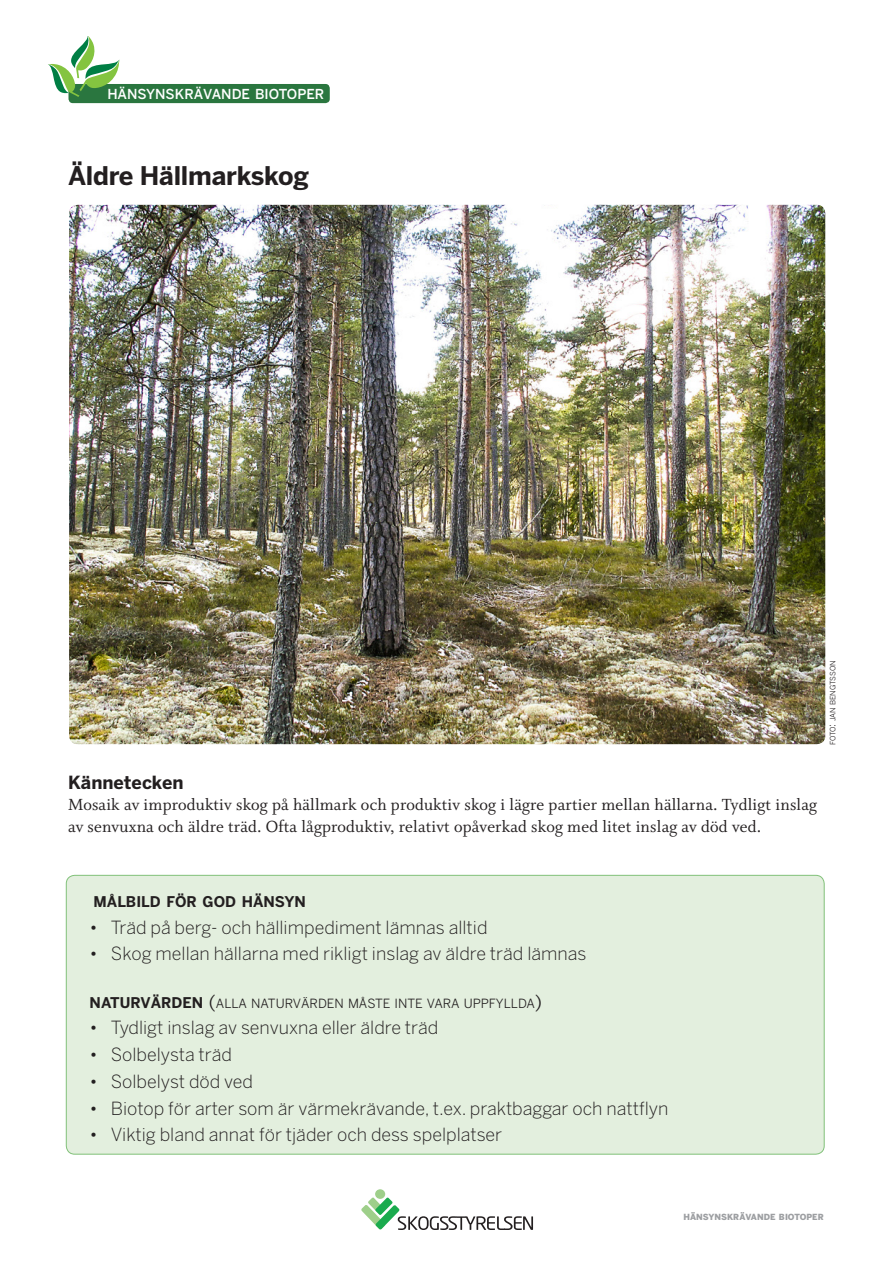
<style>
.page{position:relative;width:893px;height:1263px;background:#fff}
.page>*{position:absolute;margin:0;border:0;box-sizing:border-box;transform-origin:0 0}
.t1{font:700 25.5px "Benton Sans";letter-spacing:-.01em;color:#231f20}
.t2{font:300 18px "Benton Sans";color:#231f20}
.t3{font:18px/21.6px "Whitman Roman LF";letter-spacing:.01em;color:#231f20}
.t4{font:700 18px "Benton Sans";color:#231f20}
.t5{font:700 14.7px "Benton Sans";color:#231f20}
.t6{font:500 13.65px "Benton Sans";color:#fff}
.t7{font:12.6px "Benton Sans";color:#231f20}
.t8{font:900 8.4px "Benton Sans";color:#9d9fa2}
.t9{font:7.35px "Benton Sans";letter-spacing:-.01em;color:#231f20}
.s1{font-size:10.5px}
.s2{font-weight:700;font-size:14.7px}
.s3{font-size:18px}
</style>
<div class="page">
<div style="left:68px;top:84px;width:262px;height:19px;background:#2a763f;border-radius:4px"></div>
<svg style="left:48px;top:36px;width:71px;height:61px"></svg>
<div style="left:375px;top:1189px;width:10px;height:10px;background:#9ecf8a;border-radius:50%"></div>
<svg style="left:361px;top:1197px;width:172px;height:33px"></svg>
<div style="left:66px;top:875px;width:758px;height:279px;background:#e3efde;border-radius:9px"></div>
<img style="left:69px;top:205px;width:756px;height:539px">
<p class="t6" style="left:107px;top:86px;width:218px">HÄNSYNSKRÄVANDE BIOTOPER</p>
<p class="t1" style="left:68px;top:160px;width:243px">Äldre Hällmarkskog</p>
<p class="t4" style="left:68px;top:771px;width:117px">Kännetecken</p>
<p class="t3" style="left:68px;top:794px;width:750px">Mosaik av improduktiv skog på hällmark och produktiv skog i lägre partier mellan hällarna. Tydligt inslag av senvuxna och äldre träd. Ofta lågproduktiv, relativt opåverkad skog med litet inslag av död ved.</p>
<p class="t9" style="left:828px;top:745px;width:86px;rotate:-90deg">FOTO<span class="s1">:</span> JAN BENGTSSON</p>
<p class="t5" style="left:94px;top:893px;width:214px">MÅLBILD FÖR GOD HÄNSYN</p>
<p class="t2" style="left:90px;top:916px;width:399px">• Träd på berg- och hällimpediment lämnas alltid</p>
<p class="t2" style="left:90px;top:943px;width:498px">• Skog mellan hällarna med rikligt inslag av äldre träd lämnas</p>
<p class="t7" style="left:90px;top:995px;width:454px"><span class="s2">NATURVÄRDEN</span> <span class="s3">(</span>ALLA NATURVÄRDEN MÅSTE INTE VARA UPPFYLLDA<span class="s3">)</span></p>
<p class="t2" style="left:90px;top:1017px;width:350px">• Tydligt inslag av senvuxna eller äldre träd</p>
<p class="t2" style="left:90px;top:1044px;width:144px">• Solbelysta träd</p>
<p class="t2" style="left:90px;top:1071px;width:165px">• Solbelyst död ved</p>
<p class="t2" style="left:90px;top:1097px;width:580px">• Biotop för arter som är värmekrävande, t.ex. praktbaggar och nattflyn</p>
<p class="t2" style="left:90px;top:1124px;width:414px">• Viktig bland annat för tjäder och dess spelplatser</p>
<p class="t8" style="left:684px;top:1212px;width:142px">HÄNSYNSKRÄVANDE BIOTOPER</p>
</div>
